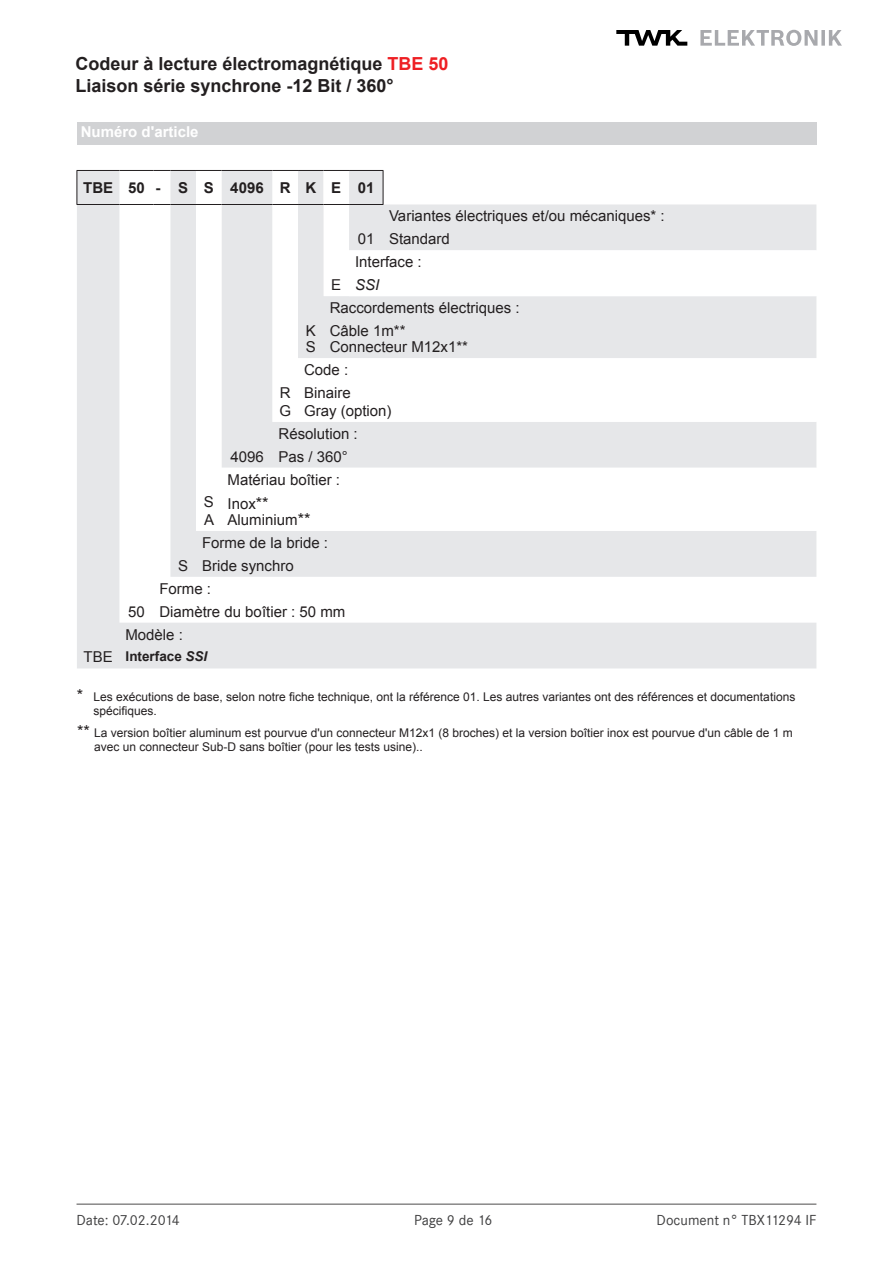
<style>
.page{position:relative;width:893px;height:1263px;background:#fff}
.page>*{position:absolute;margin:0;border:0;box-sizing:border-box;transform-origin:0 0}
.t1{font:700 18px/21.8px "Arial";color:#231f20}
.t2{font:15px/23px "Arial";color:#231f20}
.t3{font:15px "Corporate S";color:#3e3e3f}
.t4{font:700 15px "Arial";color:#231f20}
.t5{font:700 15px "Arial";color:#fff}
.t6{font:italic 15px "Arial";color:#231f20}
.t7{font:700 13.5px "Arial";color:#231f20}
.t8{font:12px/14.4px "Arial";color:#231f20}
.s1{color:#ee1f23}
.s2{font-size:16.5px}
.s3{font-weight:400;font-size:15px}
.s4{font-style:italic}
</style>
<div class="page">
<hr style="left:77px;top:1203px;width:739px;height:2px;background:#888787">
<svg style="left:616px;top:30px;width:71px;height:16px"></svg>
<svg style="left:700px;top:30px;width:142px;height:16px"></svg>
<svg style="left:222px;top:170px;width:162px;height:34px;fill:#e6e7e9"></svg>
<svg style="left:77px;top:204px;width:739px;height:464px;fill:#e6e7e9"></svg>
<svg style="left:349px;top:250px;width:467px;height:46px"></svg>
<hr style="left:77px;top:170px;width:42px;height:1px;background:#231f20">
<hr style="left:77px;top:171px;width:1px;height:33px;background:#231f20">
<hr style="left:119px;top:170px;width:34px;height:1px;background:#231f20">
<svg style="left:153px;top:170px;width:68px;height:1px"></svg>
<hr style="left:221px;top:170px;width:52px;height:1px;background:#231f20">
<svg style="left:273px;top:170px;width:76px;height:1px"></svg>
<hr style="left:349px;top:170px;width:34px;height:1px;background:#231f20">
<hr style="left:383px;top:171px;width:1px;height:33px;background:#231f20">
<hr style="left:77px;top:204px;width:42px;height:1px;background:#231f20">
<hr style="left:119px;top:204px;width:34px;height:1px;background:#231f20">
<svg style="left:153px;top:204px;width:68px;height:1px"></svg>
<hr style="left:221px;top:204px;width:52px;height:1px;background:#231f20">
<svg style="left:273px;top:204px;width:76px;height:1px"></svg>
<hr style="left:349px;top:204px;width:34px;height:1px;background:#231f20">
<div style="left:77px;top:122px;width:739px;height:23px;background:#d1d2d4"></div>
<h1 class="t1" style="left:75px;top:53px;width:375px">Codeur à lecture électromagnétique <span class="s1">TBE 50<br></span>Liaison série synchrone -12 Bit / 360°</h1>
<p class="t5" style="left:81px;top:122px;width:119px">Numéro d'article</p>
<p class="t4" style="left:83px;top:178px;width:293px">TBE 50- S S 4096 R K E 01</p>
<p class="t2" style="left:358px;top:205px;width:309px;text-indent:31px">Variantes électriques et/ou mécaniques* :<br>01 Standard</p>
<p class="t2" style="left:355px;top:251px;width:68px">Interface :</p>
<p class="t6" style="left:355px;top:275px;width:26px">SSI</p>
<p class="t2" style="left:330px;top:297px;width:192px">Raccordements électriques :<br>Câble 1m**</p>
<p class="t2" style="left:304px;top:335px;width:166px;text-indent:26px">Connecteur M12x1**<br>Code :<br>Binaire</p>
<p class="t2" style="left:304px;top:399px;width:89px">Gray (option)</p>
<p class="t2" style="left:279px;top:422px;width:81px">Résolution :</p>
<p class="t2" style="left:230px;top:445px;width:119px">4096 Pas / 360°</p>
<p class="t2" style="left:331px;top:274px;width:12px">E</p>
<p class="t2" style="left:306px;top:323px;width:12px;line-height:16.2px">K<br>S</p>
<p class="t2" style="left:279px;top:384px;width:13px;line-height:18px">R<br>G</p>
<p class="t2" style="left:228px;top:467px;width:114px;line-height:24px">Matériau boîtier :<br>Inox<span class="s2">**</span></p>
<p class="t2" style="left:228px;top:508px;width:84px">Aluminium<span class="s2">**</span></p>
<p class="t2" style="left:202px;top:531px;width:127px">Forme de la bride :</p>
<p class="t2" style="left:202px;top:554px;width:93px">Bride synchro</p>
<p class="t2" style="left:159px;top:577px;width:53px">Forme :</p>
<p class="t2" style="left:128px;top:600px;width:219px">50 Diamètre du boîtier : 50 mm</p>
<p class="t2" style="left:125px;top:623px;width:59px">Modèle :</p>
<p class="t7" style="left:84px;top:648px;width:125px"><span class="s3">TBE</span> Interface <span class="s4">SSI</span></p>
<p class="t2" style="left:204px;top:493px;width:12px;line-height:18px">S<br>A</p>
<p class="t2" style="left:178px;top:554px;width:12px">S</p>
<p class="t8" style="left:94px;top:690px;width:703px;text-indent:-17px"><span class="s2">*</span> Les exécutions de base, selon notre fiche technique, ont la référence 01. Les autres variantes ont des références et documentations spécifiques.</p>
<p class="t8" style="left:94px;top:726px;width:700px;text-indent:-17px"><span class="s2">**</span> La version boîtier aluminum est pourvue d'un connecteur M12x1 (8 broches) et la version boîtier inox est pourvue d'un câble de 1 m avec un connecteur Sub-D sans boîtier (pour les tests usine)..</p>
<p class="t3" style="left:77px;top:1211px;width:105px">Date: 07.02.2014</p>
<p class="t3" style="left:414px;top:1211px;width:80px">Page 9 de 16</p>
<p class="t3" style="left:657px;top:1211px;width:161px">Document n° TBX11294 IF</p>
</div>
